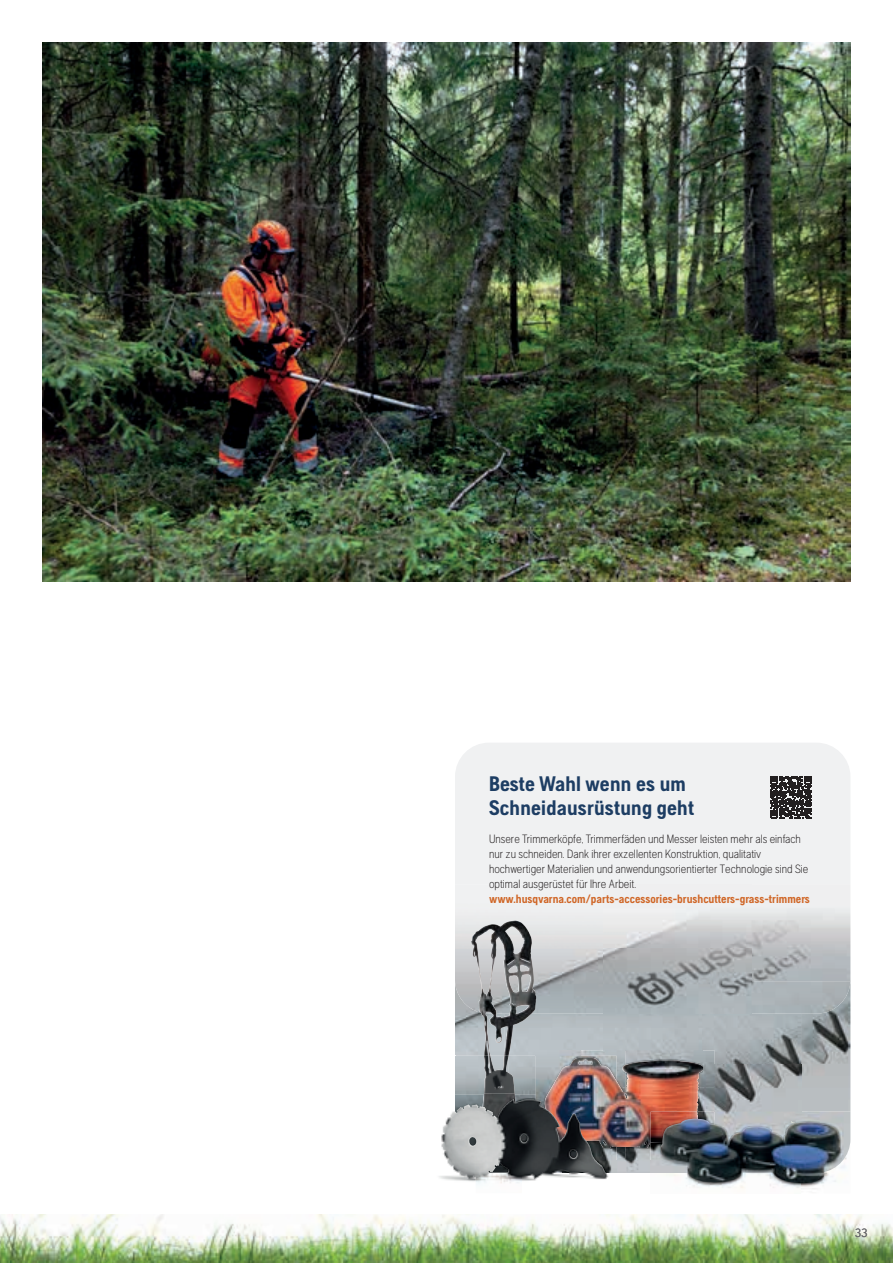
<style>
.page{position:relative;width:893px;height:1263px;background:#fff}
.page>*{position:absolute;margin:0;border:0;box-sizing:border-box;transform-origin:0 0}
.t1{font:700 21px/24px "Husqvarna Gothic";letter-spacing:.01em;color:#1d3d63}
.t2{font:300 12px/15px "Husqvarna Gothic";color:#231f20}
.t3{font:700 12px "Husqvarna Gothic";color:#d06728}
.t4{font:12px "Husqvarna Gothic";color:#69696c}
</style>
<div class="page">
<img style="left:455px;top:980px;width:16px;height:76px">
<img style="left:801px;top:1014px;width:49px;height:97px">
<img style="left:514px;top:1014px;width:89px;height:42px">
<img style="left:702px;top:1014px;width:99px;height:50px">
<img style="left:715px;top:1064px;width:86px;height:47px">
<img style="left:563px;top:1160px;width:97px;height:12px">
<div style="left:455px;top:743px;width:395px;height:237px;background:#f0f1f2"></div>
<img style="left:455px;top:884px;width:296px;height:65px">
<img style="left:751px;top:884px;width:99px;height:130px">
<img style="left:514px;top:949px;width:238px;height:65px">
<img style="left:471px;top:921px;width:43px;height:135px">
<img style="left:439px;top:1166px;width:37px;height:16px">
<img style="left:476px;top:1172px;width:47px;height:12px">
<img style="left:523px;top:1172px;width:94px;height:9px">
<img style="left:455px;top:1056px;width:81px;height:78px">
<img style="left:455px;top:1134px;width:108px;height:38px">
<img style="left:484px;top:1056px;width:31px;height:37px">
<img style="left:481px;top:1093px;width:35px;height:38px">
<img style="left:536px;top:1050px;width:44px;height:6px">
<img style="left:580px;top:1050px;width:135px;height:37px">
<img style="left:698px;top:1087px;width:17px;height:24px">
<svg style="left:617px;top:1148px;width:8px;height:12px"></svg>
<img style="left:625px;top:1148px;width:35px;height:12px">
<img style="left:536px;top:1056px;width:40px;height:104px">
<img style="left:576px;top:1056px;width:41px;height:2px">
<img style="left:576px;top:1148px;width:41px;height:12px">
<img style="left:545px;top:1058px;width:153px;height:90px">
<img style="left:715px;top:1111px;width:135px;height:61px">
<img style="left:703px;top:1111px;width:12px;height:8px">
<img style="left:651px;top:1111px;width:52px;height:32px">
<img style="left:660px;top:1119px;width:181px;height:66px">
<img style="left:442px;top:1100px;width:71px;height:66px">
<img style="left:0;top:1214px;width:893px;height:49px">
<img style="left:43px;top:43px;width:807px;height:538px">
<svg style="left:770px;top:776px;width:42px;height:42px"></svg>
<h1 class="t1" style="left:489px;top:772px;width:207px">Beste Wahl wenn es um<br>Schneidausrüstung geht</h1>
<p class="t2" style="left:489px;top:831px;width:321px">Unsere Trimmerköpfe, Trimmerfäden und Messer leisten mehr als einfach nur zu schneiden. Dank ihrer exzellenten Konstruktion, qualitativ hochwertiger Materialien und anwendungsorientierter Technologie sind Sie optimal ausgerüstet für Ihre Arbeit.</p>
<p class="t3" style="left:489px;top:892px;width:322px">www.husqvarna.com/parts-accessories-brushcutters-grass-trimmers</p>
<p class="t4" style="left:855px;top:1226px;width:14px">33</p>
</div>
